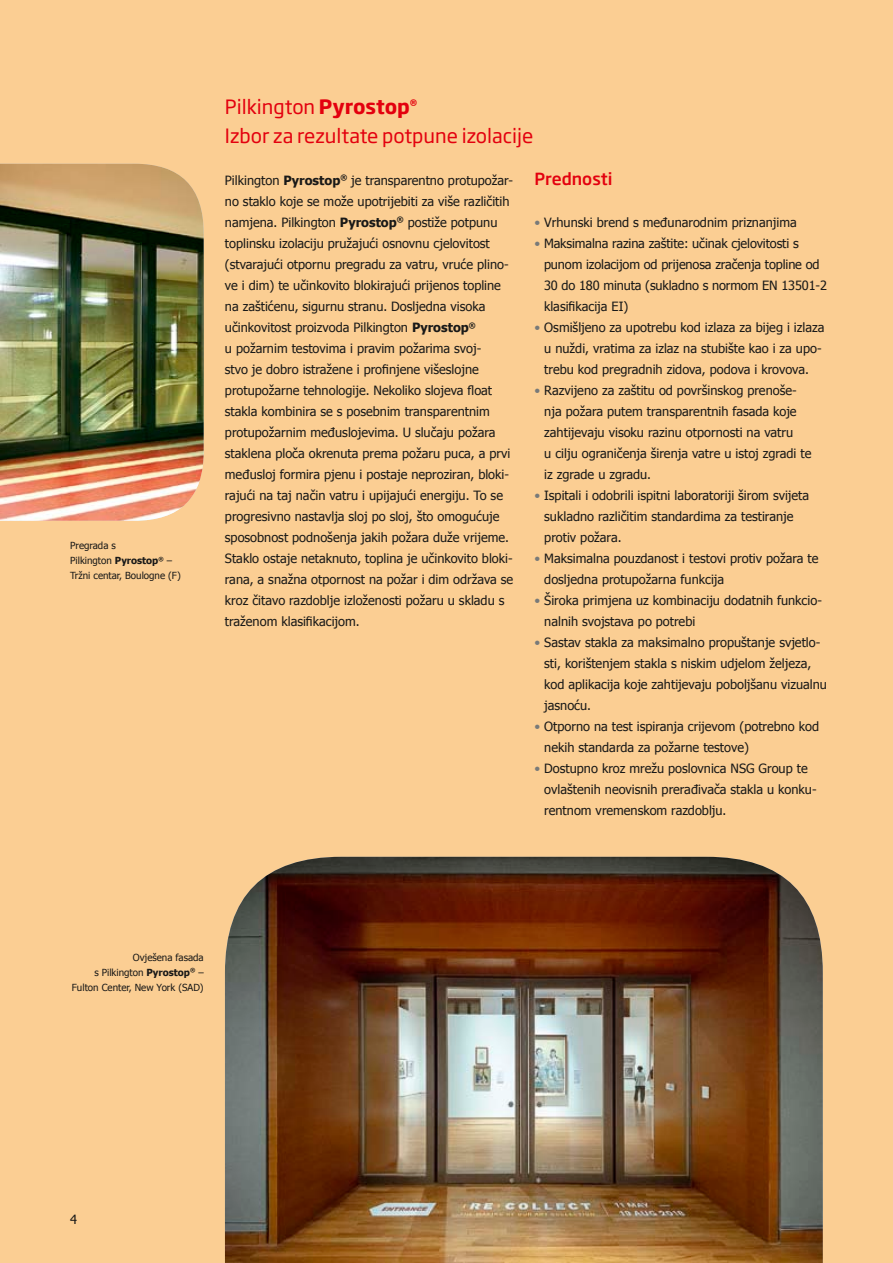
<style>
.page{position:relative;width:893px;height:1263px;background:#fbce93}
.page>*{position:absolute;margin:0;border:0;box-sizing:border-box;transform-origin:0 0}
.t1{font:19.5px/28.5px "Soho Gothic Pro";color:#e3000e}
.t2{font:500 16.5px "Soho Gothic Pro";color:#e3000e}
.t3{font:12.75px/21px "Tahoma";color:#191918}
.t4{font:9.75px/15px "Tahoma";color:#191918}
.s1{font-weight:700}
.s2{color:#787a79}
</style>
<div class="page">
<img style="left:0;top:164px;width:204px;height:357px">
<img style="left:225px;top:857px;width:598px;height:406px">
<p class="t4" style="left:70px;top:538px;width:112px">Pregrada s<br>Pilkington <span class="s1">Pyrostop</span><sup>®</sup> –<br>Tržni centar, Boulogne (F)</p>
<h1 class="t1" style="left:225px;top:92px;width:310px">Pilkington <span class="s1">Pyrostop</span><sup>®<br></sup>Izbor za rezultate potpune izolacije</h1>
<p class="t3" style="left:225px;top:169px;width:290px">Pilkington <span class="s1">Pyrostop</span><sup>®</sup> je transparentno protupožar&shy;no staklo koje se može upotrijebiti za više različitih namjena. Pilkington <span class="s1">Pyrostop</span><sup>®</sup> postiže potpunu toplinsku izolaciju pružajući osnovnu cjelovitost (stvarajući otpornu pregradu za vatru, vruće plino&shy;ve i dim) te učinkovito blokirajući prijenos topline na zaštićenu, sigurnu stranu. Dosljedna visoka učinkovitost proizvoda Pilkington <span class="s1">Pyrostop</span><sup>®<br></sup>u požarnim testovima i pravim požarima svoj-<br>stvo je dobro istražene i profinjene višeslojne protupožarne tehnologije. Nekoliko slojeva float stakla kombinira se s posebnim transparentnim protupožarnim međuslojevima. U slučaju požara staklena ploča okrenuta prema požaru puca, a prvi međusloj formira pjenu i postaje neproziran, bloki&shy;rajući na taj način vatru i upijajući energiju. To se progresivno nastavlja sloj po sloj, što omogućuje sposobnost podnošenja jakih požara duže vrijeme.<br>Staklo ostaje netaknuto, toplina je učinkovito bloki&shy;rana, a snažna otpornost na požar i dim održava se kroz čitavo razdoblje izloženosti požaru u skladu s traženom klasifikacijom.</p>
<p class="t2" style="left:534px;top:166px;width:80px">Prednosti</p>
<p class="t3" style="left:534px;top:211px;width:264px"><span class="s2">•</span> Vrhunski brend s međunarodnim priznanjima</p>
<p class="t3" style="left:544px;top:232px;width:284px;text-indent:-10px"><span class="s2">•</span> Maksimalna razina zaštite: učinak cjelovitosti s punom izolacijom od prijenosa zračenja topline od 30 do 180 minuta (sukladno s normom EN 13501-2 klasifikacija EI)</p>
<p class="t3" style="left:534px;top:316px;width:291px;text-align:center"><span class="s2">•</span> Osmišljeno za upotrebu kod izlaza za bijeg i izlaza u nuždi, vratima za izlaz na stubište kao i za upo&shy;trebu kod pregradnih zidova, podova i krovova.</p>
<p class="t3" style="left:544px;top:379px;width:269px;text-indent:-10px"><span class="s2">•</span> Razvijeno za zaštitu od površinskog prenoše&shy;nja požara putem transparentnih fasada koje zahtijevaju visoku razinu otpornosti na vatru<br>u cilju ograničenja širenja vatre u istoj zgradi te iz zgrade u zgradu.</p>
<p class="t3" style="left:544px;top:484px;width:266px;text-indent:-10px"><span class="s2">•</span> Ispitali i odobrili ispitni laboratoriji širom svijeta sukladno različitim standardima za testiranje protiv požara.</p>
<p class="t3" style="left:544px;top:547px;width:276px;text-indent:-10px"><span class="s2">•</span> Maksimalna pouzdanost i testovi protiv požara te dosljedna protupožarna funkcija</p>
<p class="t3" style="left:544px;top:589px;width:279px;text-indent:-10px"><span class="s2">•</span> Široka primjena uz kombinaciju dodatnih funkcio&shy;nalnih svojstava po potrebi</p>
<p class="t3" style="left:544px;top:631px;width:284px;text-indent:-10px"><span class="s2">•</span> Sastav stakla za maksimalno propuštanje svjetlo&shy;sti, korištenjem stakla s niskim udjelom željeza, kod aplikacija koje zahtijevaju poboljšanu vizualnu jasnoću.</p>
<p class="t3" style="left:544px;top:715px;width:276px;text-indent:-10px"><span class="s2">•</span> Otporno na test ispiranja crijevom (potrebno kod nekih standarda za požarne testove)</p>
<p class="t3" style="left:544px;top:757px;width:274px;text-indent:-10px"><span class="s2">•</span> Dostupno kroz mrežu poslovnica NSG Group te ovlaštenih neovisnih prerađivača stakla u konku&shy;rentnom vremenskom razdoblju.</p>
<p class="t4" style="left:72px;top:949px;width:133px;text-align:right">Ovješena fasada<br>s Pilkington <span class="s1">Pyrostop</span><sup>®</sup> –<br>Fulton Center, New York (SAD)</p>
<p class="t3" style="left:70px;top:1208px;width:8px">4</p>
</div>
